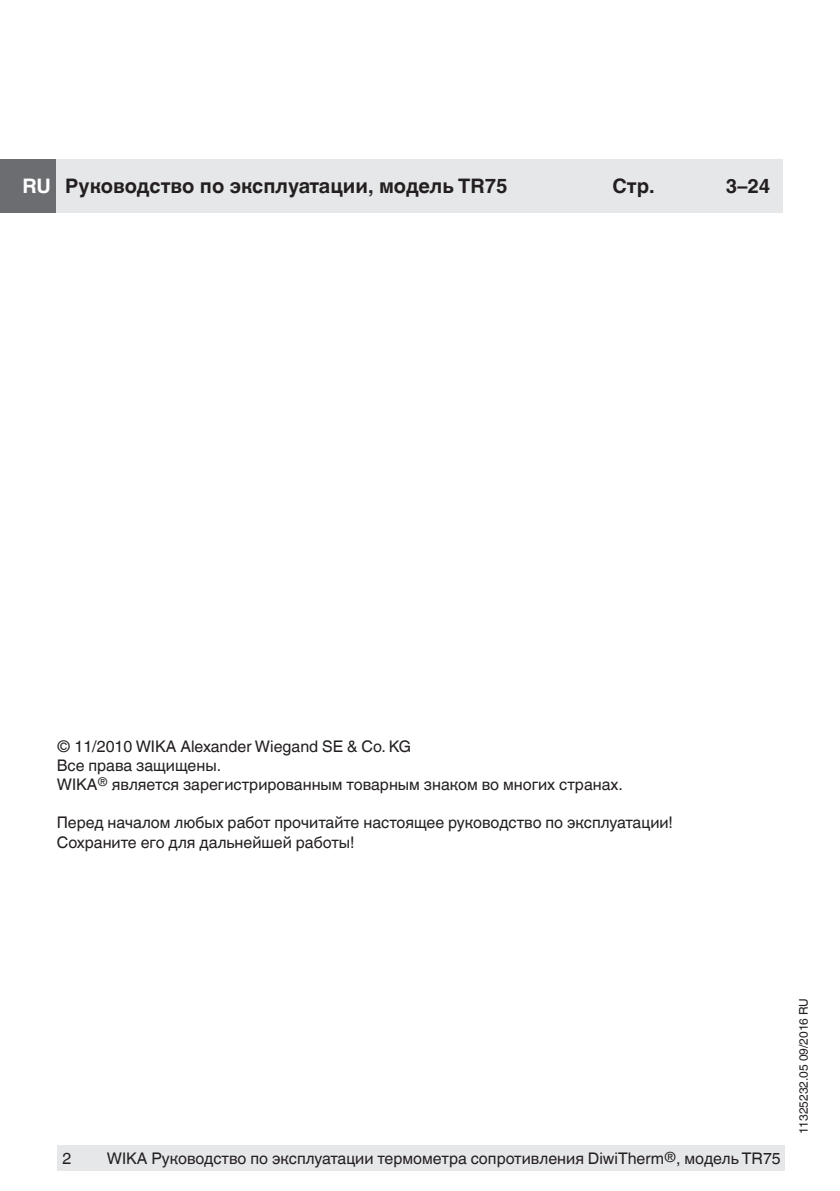
<style>
.page{position:relative;width:840px;height:1191px;background:#fff}
.page>*{position:absolute;margin:0;border:0;box-sizing:border-box;transform-origin:0 0}
.Subheadline2{font:700 20px "Helvetica World";color:#231f20}
.Small_text{font:16px "Helvetica World";color:#231f20}
.OI-Fuß{font:16px "Helvetica World";color:#231f20}
.t1{font:12px "Helvetica World";color:#231f20}
.s1{color:#fff}
.s2{font-size:14px}
</style>
<div class="page">
<div style="left:57px;top:1145px;width:727px;height:26px;background:#e6e7e9"></div>
<div style="left:0;top:159px;width:57px;height:54px;background:#6c6d70"></div>
<div style="left:57px;top:159px;width:725px;height:54px;background:#e6e7e9"></div>
<p class="Subheadline2" style="left:23px;top:175px;width:486px"><span class="s1">RU</span> Руководство по эксплуатации, модель TR75</p>
<p class="Subheadline2" style="left:612px;top:175px;width:44px">Стр.</p>
<p class="Subheadline2" style="left:725px;top:175px;width:46px">3–24</p>
<p class="Small_text" style="left:57px;top:736px;width:356px">© 11/2010 WIKA Alexander Wiegand SE &amp; Co. KG</p>
<p class="Small_text" style="left:57px;top:756px;width:166px">Все права защищены.</p>
<p class="Small_text" style="left:57px;top:775px;width:567px">WIKA<sup>®</sup> является зарегистрированным товарным знаком во многих странах.</p>
<p class="Small_text" style="left:57px;top:813px;width:617px">Перед началом любых работ прочитайте настоящее руководство по эксплуатации!</p>
<p class="Small_text" style="left:57px;top:832px;width:299px">Сохраните его для дальнейшей работы!</p>
<p class="OI-Fuß" style="left:62px;top:1149px;width:10px">2</p>
<p class="Small_text" style="left:107px;top:1149px;width:675px">WIKA Руководство по эксплуатации термометра сопротивления DiwiTherm<span class="s2">®</span>, модель TR75</p>
<p class="t1" style="left:796px;top:1134px;width:138px;rotate:-90deg">11325232.05 09/2016 RU</p>
</div>
